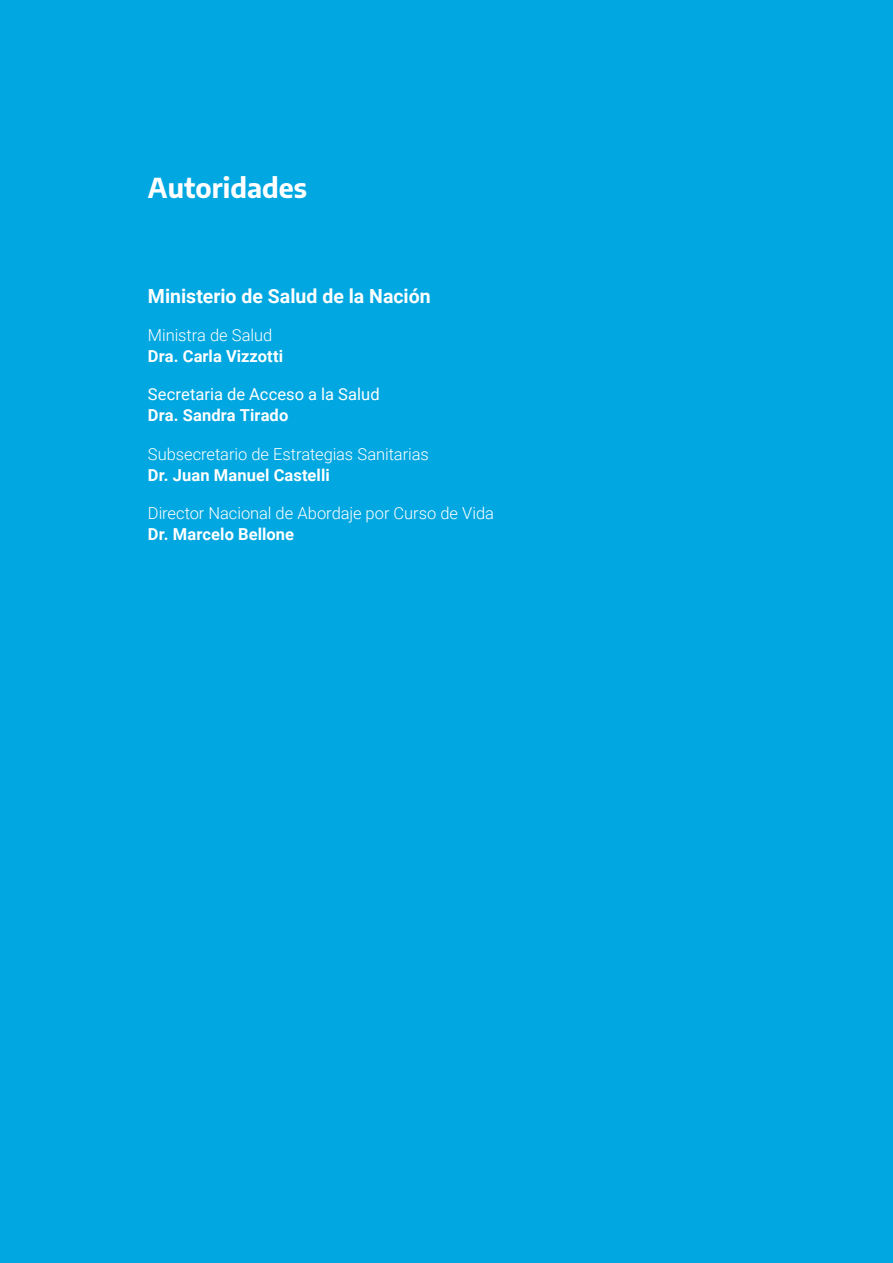
<style>
.page{position:relative;width:893px;height:1263px;background:#00a7e1}
.page>*{position:absolute;margin:0;border:0;box-sizing:border-box;transform-origin:0 0}
.t1{font:700 27px "Encode Sans";color:#fff}
.t2{font:700 19.5px "Roboto";color:#fff}
.t3{font:300 16.5px "Roboto";letter-spacing:-.005em;color:#fff}
.t4{font:700 16.5px "Roboto";letter-spacing:.005em;color:#fff}
.t5{font:16.5px "Roboto";color:#fff}
</style>
<div class="page">
<h1 class="t1" style="left:148px;top:168px;width:161px">Autoridades</h1>
<p class="t2" style="left:148px;top:283px;width:284px">Ministerio de Salud de la Nación</p>
<p class="t3" style="left:148px;top:324px;width:126px">Ministra de Salud</p>
<p class="t4" style="left:148px;top:345px;width:137px">Dra. Carla Vizzotti</p>
<p class="t5" style="left:148px;top:383px;width:233px">Secretaria de Acceso a la Salud</p>
<p class="t4" style="left:148px;top:404px;width:142px">Dra. Sandra Tirado</p>
<p class="t3" style="left:148px;top:442px;width:282px">Subsecretario de Estrategias Sanitarias</p>
<p class="t4" style="left:148px;top:463px;width:183px">Dr. Juan Manuel Castelli</p>
<p class="t3" style="left:148px;top:501px;width:347px">Director Nacional de Abordaje por Curso de Vida</p>
<p class="t4" style="left:148px;top:522px;width:148px">Dr. Marcelo Bellone</p>
</div>
